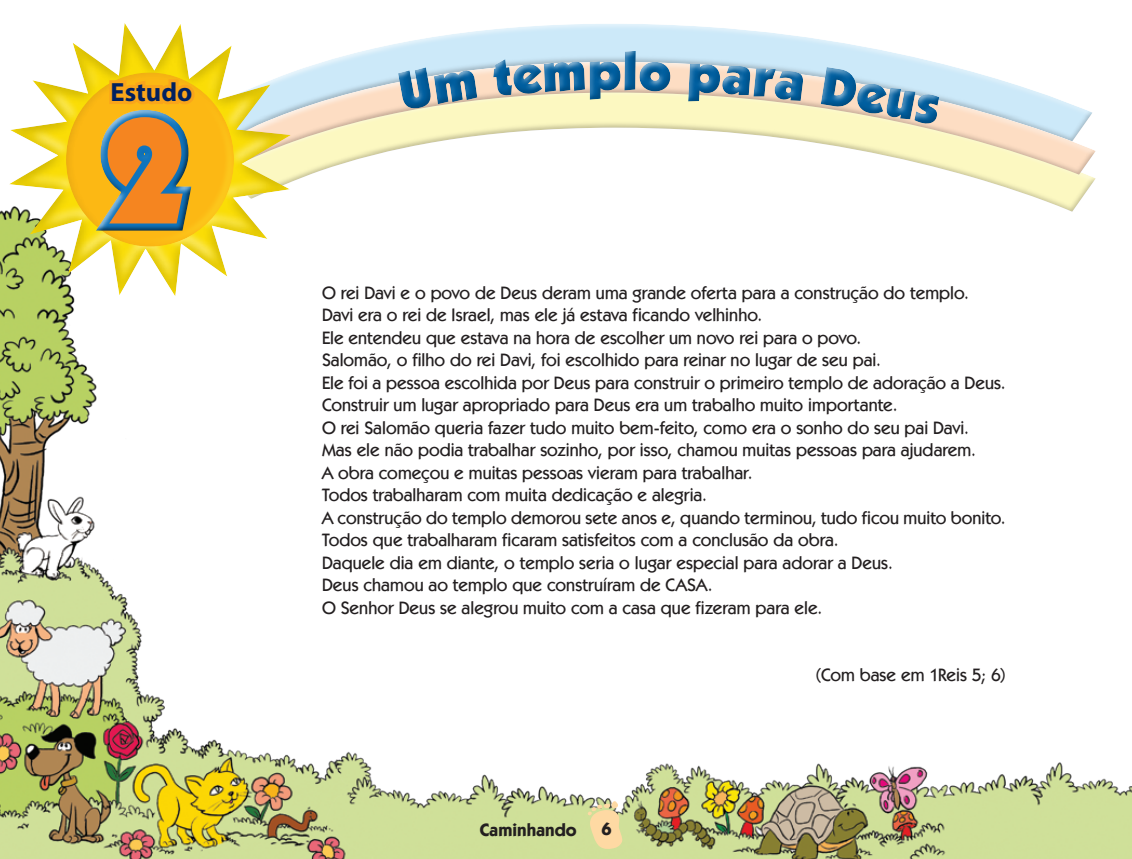
<style>
.page{position:relative;width:1132px;height:859px;background:#fff}
.page>*{position:absolute;margin:0;border:0;box-sizing:border-box;transform-origin:0 0}
.t1{font:900 150px "Kabel IT Cby BT";color:#f58520}
.t2{font:900 54px "Kabel IT Cby BT";color:#005fa0}
.t3{font:700 26.4px "Myriad Pro";color:#012060}
.texto{font:500 18px "Kabel IT Cby BT";letter-spacing:.005em;color:#231f20}
.t4{font:700 18px "Kabel IT Cby BT";color:#231f20}
</style>
<div class="page">
<img style="left:0;top:210px;width:1131px;height:649px">
<svg style="left:587px;top:801px;width:35px;height:49px;background:#ead8a1"></svg>
<div style="left:217px;top:119px;width:885px;height:101px;background:#231f20;opacity:.26"></div>
<div style="left:194px;top:16px;width:899px;height:132px;background:#fff;opacity:.75"></div>
<div style="left:220px;top:59px;width:876px;height:97px;background:#fff;opacity:.75"></div>
<div style="left:220px;top:84px;width:876px;height:92px;background:#231f20;opacity:.26"></div>
<svg style="left:389px;top:41px;width:555px;height:82px;fill:#cce9f9"></svg>
<svg style="left:397px;top:45px;width:550px;height:87px;background:#e8edd6"></svg>
<div style="left:7px;top:22px;width:285px;height:276px;background:#231f20;opacity:.73"></div>
<div style="left:66px;top:70px;width:168px;height:177px;background:#231f20;opacity:.75"></div>
<svg style="left:82px;top:16px;width:118px;height:224px"></svg>
<div style="left:89px;top:102px;width:107px;height:132px;background:#fff;opacity:.75"></div>
<div style="left:91px;top:121px;width:108px;height:118px;background:#231f20;opacity:.75"></div>
<svg style="left:398px;top:67px;width:79px;height:43px;background:#e8d8c6"></svg>
<svg style="left:491px;top:59px;width:94px;height:37px;background:#e9d6c5"></svg>
<svg style="left:624px;top:51px;width:46px;height:41px;background:#e4d7cb"></svg>
<svg style="left:688px;top:63px;width:115px;height:40px;background:#ebd9c5"></svg>
<svg style="left:820px;top:67px;width:120px;height:59px;background:#e4dfd2"></svg>
<p class="t3" style="left:111px;top:75px;width:83px">Estudo</p>
<h1 class="t1" style="left:103px;top:79px;width:86px">2</h1>
<h2 class="t2" style="left:587px;top:38px;width:36px">p</h2>
<p class="texto" style="left:322px;top:281px;width:648px">O rei Davi e o povo de Deus deram uma grande oferta para a construção do templo.</p>
<p class="texto" style="left:322px;top:304px;width:441px">Davi era o rei de Israel, mas ele já estava ficando velhinho.</p>
<p class="texto" style="left:322px;top:326px;width:540px">Ele entendeu que estava na hora de escolher um novo rei para o povo.</p>
<p class="texto" style="left:322px;top:349px;width:560px">Salomão, o filho do rei Davi, foi escolhido para reinar no lugar de seu pai.</p>
<p class="texto" style="left:322px;top:371px;width:685px">Ele foi a pessoa escolhida por Deus para construir o primeiro templo de adoração a Deus.</p>
<p class="texto" style="left:322px;top:394px;width:576px">Construir um lugar apropriado para Deus era um trabalho muito importante.</p>
<p class="texto" style="left:322px;top:416px;width:648px">O rei Salomão queria fazer tudo muito bem-feito, como era o sonho do seu pai Davi.</p>
<p class="texto" style="left:322px;top:439px;width:655px">Mas ele não podia trabalhar sozinho, por isso, chamou muitas pessoas para ajudarem.</p>
<p class="texto" style="left:322px;top:461px;width:432px">A obra começou e muitas pessoas vieram para trabalhar.</p>
<p class="texto" style="left:322px;top:484px;width:386px">Todos trabalharam com muita dedicação e alegria.</p>
<p class="texto" style="left:322px;top:506px;width:685px">A construção do templo demorou sete anos e, quando terminou, tudo ficou muito bonito.</p>
<p class="texto" style="left:322px;top:529px;width:518px">Todos que trabalharam ficaram satisfeitos com a conclusão da obra.</p>
<p class="texto" style="left:322px;top:551px;width:572px">Daquele dia em diante, o templo seria o lugar especial para adorar a Deus.</p>
<p class="texto" style="left:322px;top:574px;width:392px">Deus chamou ao templo que construíram de CASA.</p>
<p class="texto" style="left:322px;top:596px;width:501px">O Senhor Deus se alegrou muito com a casa que fizeram para ele.</p>
<p class="t4" style="left:479px;top:818px;width:98px">Caminhando</p>
<p class="t4" style="left:601px;top:818px;width:12px">6</p>
<p class="texto" style="left:815px;top:664px;width:191px">(Com base em 1Reis 5; 6)</p>
</div>
